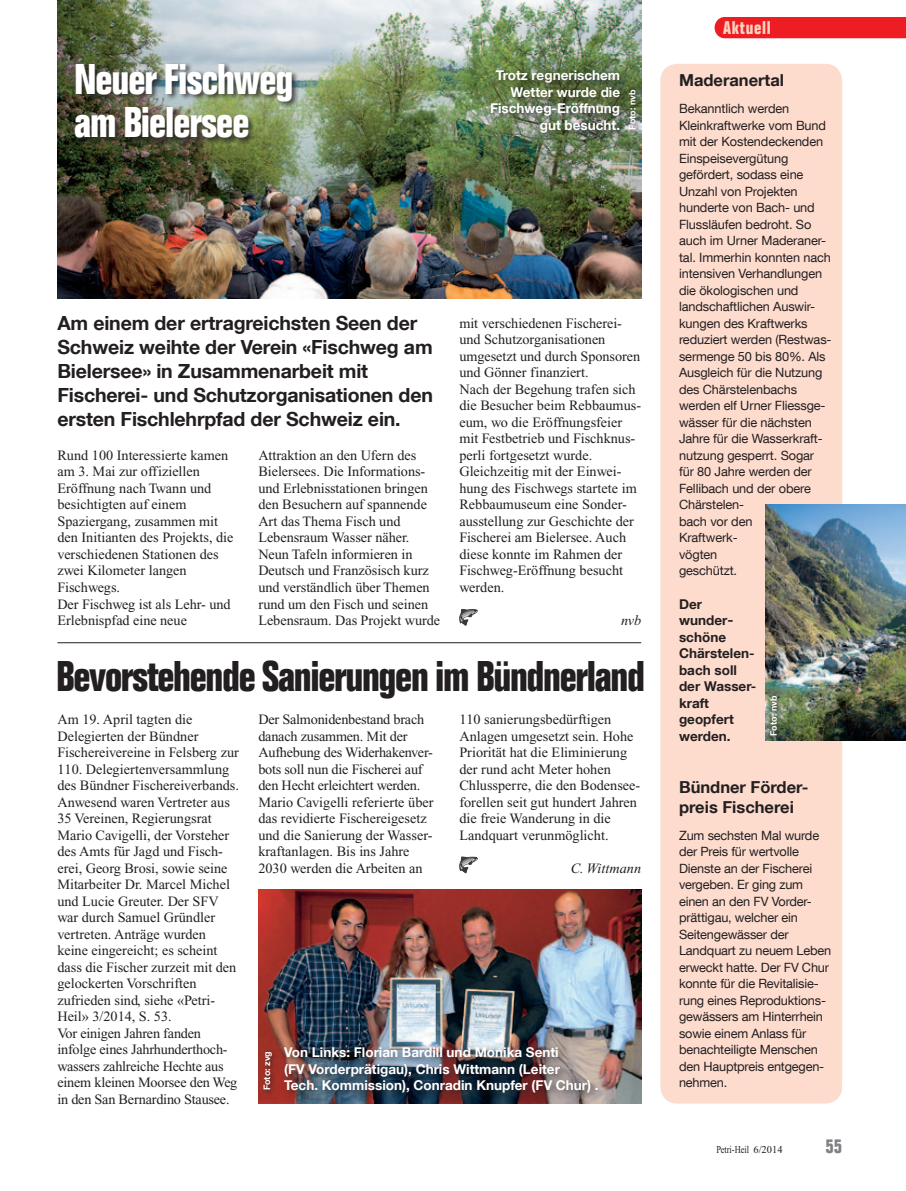
<style>
.page{position:relative;width:906px;height:1191px;background:#fff}
.page>*{position:absolute;margin:0;border:0;box-sizing:border-box;transform-origin:0 0}
.PH-Titel_fein{font:700 condensed 42px "Folio Std";letter-spacing:-.03em;color:#231f20}
.PH-Titel_fein-2{font:700 condensed 42px/43.5px "Folio Std";letter-spacing:-.025em;color:#fff}
.PH-Lead{font:700 19.5px/24px "Helvetica Neue LT Com";letter-spacing:-.01em;color:#231f20}
.t1{font:700 condensed 19.5px "Folio Std";color:#808285}
.t2{font:700 condensed 18px "Folio Std";letter-spacing:.04em;color:#fcd2c0}
.PH-Kasten_Titel{font:700 16.5px/19.5px "Helvetica Neue LT Com";color:#231f20}
.PH-Lauftext_4sp{font:14.25px/16.5px "Times New Roman";color:#231f20}
.PH-Autor{font:italic 14.25px "Times New Roman";color:#231f20}
.PH-Legende{font:700 13.5px/16.5px "Helvetica Neue LT Com";color:#fff}
.PH-Legende-2{font:700 13.5px/16.5px "Helvetica Neue LT Com";color:#231f20}
.PH-Kastentext_4sp{font:12.75px/16.5px "Helvetica Neue LT Com";letter-spacing:-.01em;color:#231f20}
.t3{font:10.5px "Times New Roman";color:#231f20;scale:.8 1}
.PH-Fotograf{font:700 9px "Helvetica Neue LT Com";color:#fff}
</style>
<div class="page">
<div style="left:660px;top:64px;width:182px;height:1039px;background:#fddcce;border-radius:17px"></div>
<img style="left:57px;top:0;width:584px;height:299px">
<img style="left:258px;top:889px;width:383px;height:214px">
<img style="left:765px;top:505px;width:141px;height:235px">
<div style="left:714px;top:17px;width:192px;height:21px;background:#ee1d23"></div>
<svg style="left:459px;top:857px;width:18px;height:16px"></svg>
<svg style="left:459px;top:609px;width:18px;height:16px"></svg>
<div style="left:280px;top:1042px;width:328px;height:60px;background:#231f20;opacity:.75"></div>
<div style="left:486px;top:65px;width:144px;height:78px;background:#231f20;opacity:.75"></div>
<div style="left:74px;top:62px;width:225px;height:83px;background:#231f20;opacity:.75"></div>
<hr style="left:57px;top:642px;width:584px;height:1px;background:#231f20">
<div style="left:626px;top:87px;width:16px;height:48px;background:#231f20;opacity:.75"></div>
<div style="left:767px;top:693px;width:16px;height:48px;background:#231f20;opacity:.75"></div>
<div style="left:261px;top:1048px;width:17px;height:47px;background:#231f20;opacity:.75"></div>
<p class="PH-Titel_fein-2" style="left:74px;top:58px;width:221px">Neuer Fischweg am Bielersee</p>
<p class="PH-Legende" style="left:490px;top:67px;width:131px;text-align:right">Trotz regnerischem<br>Wetter wurde die<br>Fischweg-Eröffnung gut besucht.</p>
<p class="PH-Fotograf" style="left:626px;top:130px;width:42px;rotate:-90deg">Foto: nvb</p>
<p class="PH-Lead" style="left:57px;top:311px;width:377px">Am einem der ertragreichsten Seen der Schweiz weihte der Verein «Fischweg am Bielersee» in Zusammenarbeit mit Fischerei- und Schutzorganisationen den ersten Fischlehrpfad der Schweiz ein.</p>
<p class="PH-Lauftext_4sp" style="left:57px;top:447px;width:178px">Rund 100 Interessierte kamen am 3. Mai zur offiziellen<br>Eröffnung nach Twann und besichtigten auf einem<br>Spaziergang, zusammen mit den Initianten des Projekts, die verschiedenen Stationen des zwei Kilometer langen<br>Fischwegs.</p>
<p class="PH-Lauftext_4sp" style="left:57px;top:595px;width:175px">Der Fischweg ist als Lehr- und<br>Erlebnispfad eine neue</p>
<p class="PH-Lauftext_4sp" style="left:258px;top:447px;width:183px">Attraktion an den Ufern des<br>Bielersees. Die Informations&shy;und Erlebnisstationen bringen den Besuchern auf spannende<br>Art das Thema Fisch und<br>Lebensraum Wasser näher.<br>Neun Tafeln informieren in<br>Deutsch und Französisch kurz und verständlich über Themen rund um den Fisch und seinen<br>Lebensraum. Das Projekt wurde</p>
<p class="PH-Lauftext_4sp" style="left:459px;top:315px;width:182px">mit verschiedenen Fischerei&shy;und Schutzorganisationen umgesetzt und durch Sponsoren und Gönner finanziert.</p>
<p class="PH-Lauftext_4sp" style="left:459px;top:381px;width:182px">Nach der Begehung trafen sich die Besucher beim Rebbaumus&shy;eum, wo die Eröffnungsfeier mit Festbetrieb und Fischknus&shy;perli fortgesetzt wurde.</p>
<p class="PH-Lauftext_4sp" style="left:459px;top:463px;width:179px">Gleichzeitig mit der Einwei&shy;hung des Fischwegs startete im<br>Rebbaumuseum eine Sonder&shy;ausstellung zur Geschichte der<br>Fischerei am Bielersee. Auch diese konnte im Rahmen der<br>Fischweg-Eröffnung besucht werden.</p>
<p class="PH-Autor" style="left:621px;top:612px;width:22px">nvb</p>
<p class="PH-Titel_fein" style="left:56px;top:652px;width:590px">Bevorstehende Sanierungen im Bündnerland</p>
<p class="PH-Lauftext_4sp" style="left:57px;top:711px;width:183px">Am 19. April tagten die<br>Delegierten der Bündner<br>Fischereivereine in Felsberg zur<br>110. Delegiertenversammlung des Bündner Fischereiverbands.</p>
<p class="PH-Lauftext_4sp" style="left:57px;top:793px;width:180px">Anwesend waren Vertreter aus<br>35 Vereinen, Regierungsrat<br>Mario Cavigelli, der Vorsteher des Amts für Jagd und Fisch&shy;erei, Georg Brosi, sowie seine<br>Mitarbeiter Dr. Marcel Michel und Lucie Greuter. Der SFV war durch Samuel Gründler vertreten. Anträge wurden keine eingereicht; es scheint dass die Fischer zurzeit mit den gelockerten Vorschriften zufrieden sind, siehe «Petri-<br>Heil» 3/2014, S. 53.</p>
<p class="PH-Lauftext_4sp" style="left:57px;top:1024px;width:181px">Vor einigen Jahren fanden infolge eines Jahrhunderthoch&shy;wassers zahlreiche Hechte aus einem kleinen Moorsee den Weg in den San Bernardino Stausee.</p>
<p class="PH-Lauftext_4sp" style="left:258px;top:711px;width:176px">Der Salmonidenbestand brach danach zusammen. Mit der<br>Aufhebung des Widerhakenver&shy;bots soll nun die Fischerei auf den Hecht erleichtert werden.</p>
<p class="PH-Lauftext_4sp" style="left:258px;top:793px;width:177px">Mario Cavigelli referierte über das revidierte Fischereigesetz und die Sanierung der Wasser&shy;kraftanlagen. Bis ins Jahre<br>2030 werden die Arbeiten an</p>
<p class="PH-Lauftext_4sp" style="left:459px;top:711px;width:182px">110 sanierungsbedürftigen<br>Anlagen umgesetzt sein. Hohe<br>Priorität hat die Eliminierung der rund acht Meter hohen<br>Chlussperre, die den Bodensee&shy;forellen seit gut hundert Jahren die freie Wanderung in die<br>Landquart verunmöglicht.</p>
<p class="PH-Autor" style="left:571px;top:860px;width:72px">C. Wittmann</p>
<p class="PH-Fotograf" style="left:261px;top:1090px;width:41px;rotate:-90deg">Foto: zvg</p>
<p class="PH-Legende" style="left:284px;top:1044px;width:316px">Von Links: Florian Bardill und Monika Senti<br>(FV Vorderprätigau), Chris Wittmann (Leiter<br>Tech. Kommission), Conradin Knupfer (FV Chur) .</p>
<p class="t2" style="left:723px;top:18px;width:49px">Aktuell</p>
<p class="PH-Kasten_Titel" style="left:679px;top:70px;width:107px">Maderanertal</p>
<p class="PH-Kastentext_4sp" style="left:679px;top:100px;width:154px">Bekanntlich werden<br>Kleinkraftwerke vom Bund mit der Kostendeckenden<br>Einspeisevergütung gefördert, sodass eine<br>Unzahl von Projekten hunderte von Bach- und<br>Flussläufen bedroht. So auch im Urner Maderaner&shy;tal. Immerhin konnten nach intensiven Verhandlungen die ökologischen und landschaftlichen Auswir&shy;kungen des Kraftwerks reduziert werden (Restwas&shy;sermenge 50 bis 80%. Als<br>Ausgleich für die Nutzung des Chärstelenbachs werden elf Urner Fliessge&shy;wässer für die nächsten<br>Jahre für die Wasserkraft&shy;nutzung gesperrt. Sogar für 80 Jahre werden der<br>Fellibach und der obere<br>Chärstelen-<br>bach vor den<br>Kraftwerk-<br>vögten<br>geschützt.</p>
<p class="PH-Legende-2" style="left:679px;top:595px;width:79px">Der wunder&shy;schöne<br>Chärstelen&shy;bach soll der Wasser&shy;kraft geopfert werden.</p>
<p class="PH-Fotograf" style="left:768px;top:736px;width:42px;rotate:-90deg">Foto: nvb</p>
<p class="PH-Kasten_Titel" style="left:679px;top:777px;width:131px">Bündner Förder&shy;preis Fischerei</p>
<p class="PH-Kastentext_4sp" style="left:679px;top:826px;width:154px">Zum sechsten Mal wurde der Preis für wertvolle<br>Dienste an der Fischerei vergeben. Er ging zum einen an den FV Vorder&shy;prättigau, welcher ein<br>Seitengewässer der<br>Landquart zu neuem Leben erweckt hatte. Der FV Chur konnte für die Revitalisie&shy;rung eines Reproduktions&shy;gewässers am Hinterrhein sowie einem Anlass für benachteiligte Menschen den Hauptpreis entgegen&shy;nehmen.</p>
<p class="t3" style="left:716px;top:1144px;width:84px">Petri-Heil 6/2014</p>
<h2 class="t1" style="left:825px;top:1135px;width:18px">55</h2>
</div>
